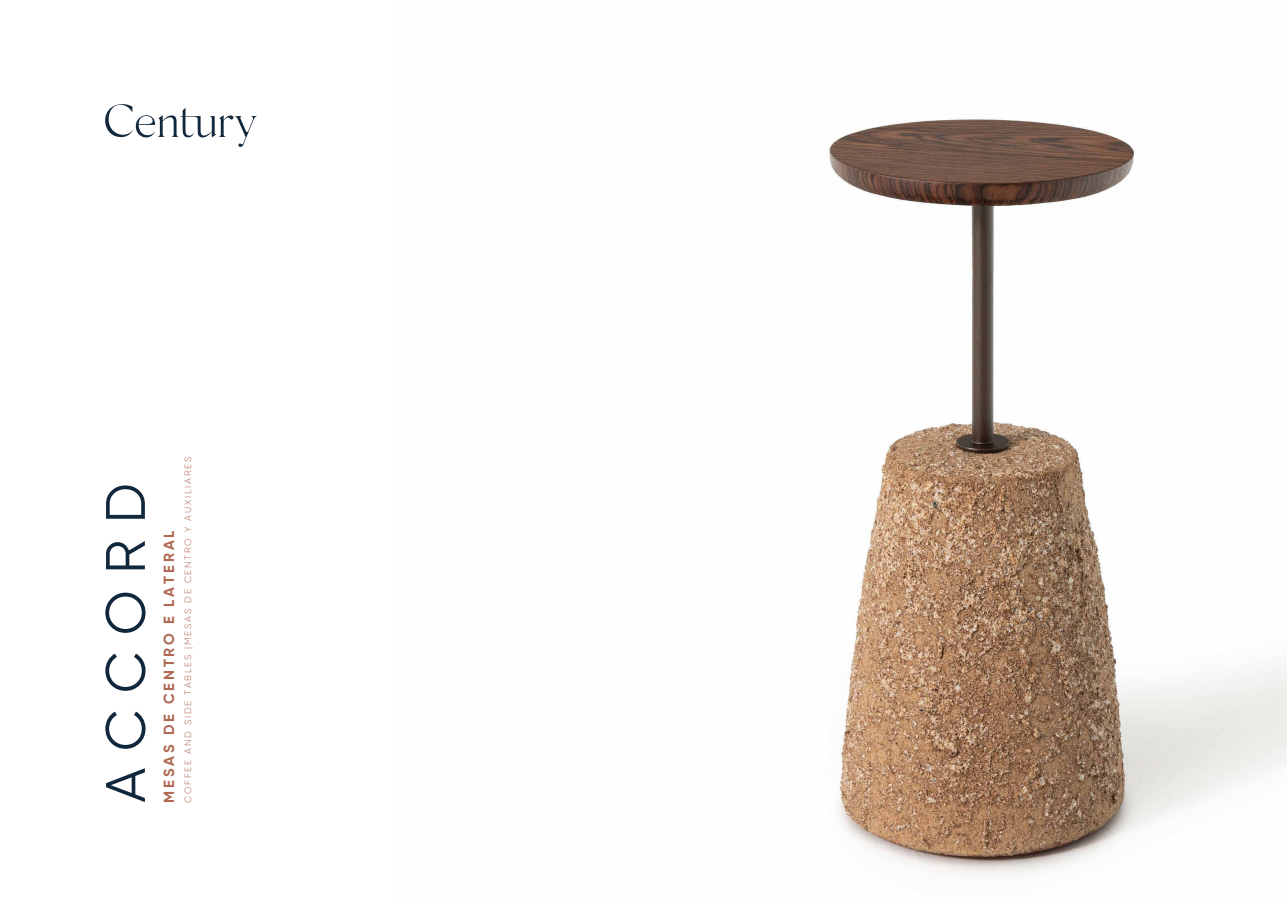
<style>
.page{position:relative;width:1287px;height:905px;background:#fff}
.page>*{position:absolute;margin:0;border:0;box-sizing:border-box;transform-origin:0 0}
.t1{font:55.5px "Gilroy";letter-spacing:.3em;color:#11273c}
.t2{font:700 14.7px "Gilroy";letter-spacing:.195em;color:#b16954}
.t3{font:300 9.15px "Gilroy";letter-spacing:.195em;color:#b16954}
</style>
<div class="page">
<svg style="left:105px;top:104px;width:152px;height:43px"></svg>
<img style="left:828px;top:118px;width:459px;height:758px">
<h1 class="t1" style="left:92px;top:802px;width:321px;rotate:-90deg">ACCORD</h1>
<h2 class="t2" style="left:160px;top:802px;width:273px;rotate:-90deg">MESAS DE CENTRO E LATERAL</h2>
<p class="t3" style="left:182px;top:802px;width:347px;rotate:-90deg">COFFEE AND SIDE TABLES |MESAS DE CENTRO Y AUXILIARES</p>
</div>
